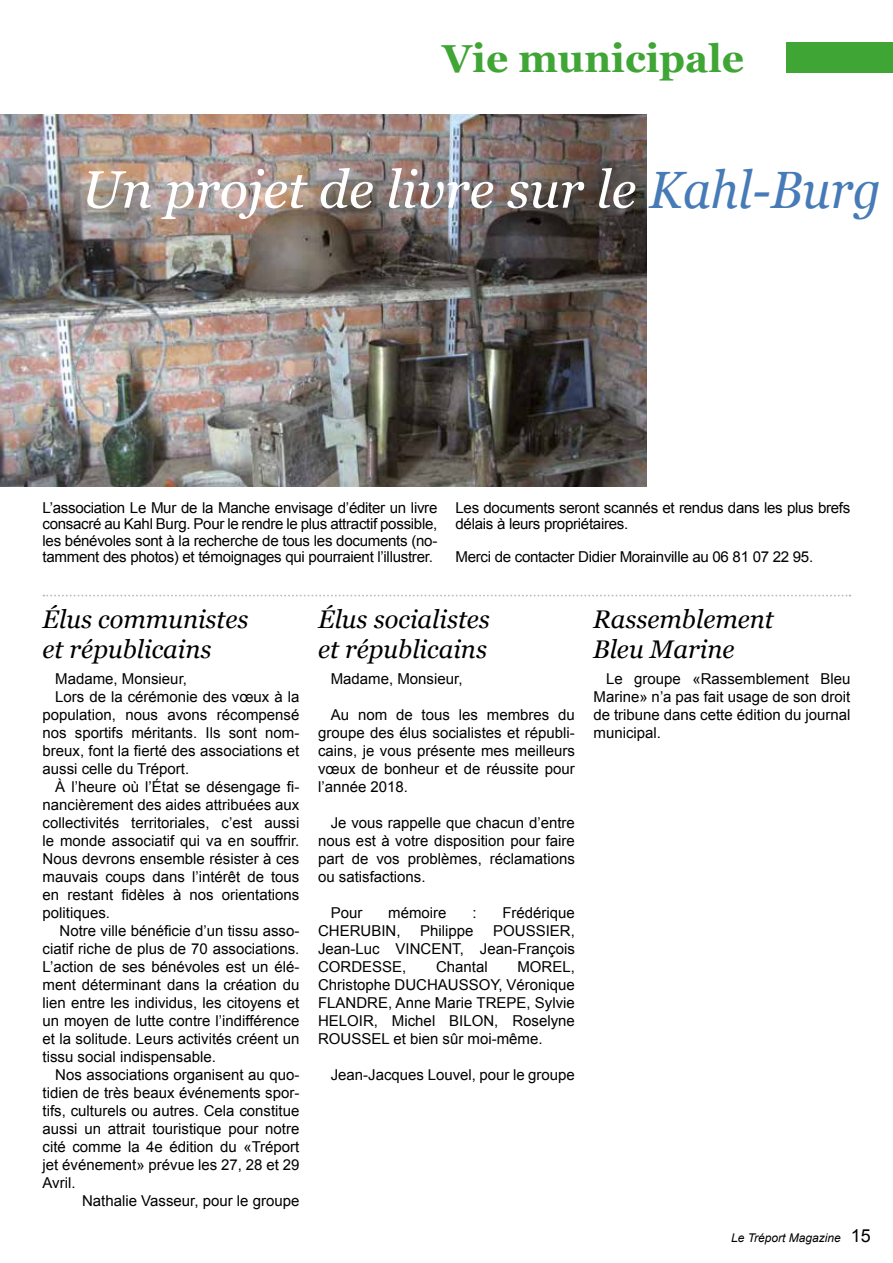
<style>
.page{position:relative;width:893px;height:1263px;background:#fff}
.page>*{position:absolute;margin:0;border:0;box-sizing:border-box;transform-origin:0 0}
.t1{font:italic 52.5px "Georgia";color:#fff}
.t2{font:700 39px "Georgia";color:#3fa535}
.t3{font:italic 25.5px/30.6px "Georgia";color:#000}
.t4{font:15px/18px "Arial";color:#000;text-align:justify}
.t5{font:15px/16.5px "Arial";letter-spacing:-.02em;color:#000}
.t6{font:italic 12px "Arial";color:#000}
.s1{color:#477bb7}
.s2{font-style:normal;font-size:18px}
</style>
<div class="page">
<div style="left:787px;top:43px;width:106px;height:30px;background:#3fa535"></div>
<img style="left:0;top:115px;width:646px;height:372px">
<svg style="left:43px;top:595px;width:807px;height:1px"></svg>
<h2 class="t2" style="left:443px;top:29px;width:303px">Vie municipale</h2>
<h1 class="t1" style="left:82px;top:151px;width:801px">Un projet de livre sur le <span class="s1">Kahl-Burg</span></h1>
<p class="t4" style="left:43px;top:499px;width:396px;line-height:16.5px">L’association Le Mur de la Manche envisage d’éditer un livre consacré au Kahl Burg. Pour le rendre le plus attractif possible, les bénévoles sont à la recherche de tous les documents (no&shy;tamment des photos) et témoignages qui pourraient l’illustrer.</p>
<p class="t5" style="left:455px;top:499px;width:396px">Les documents seront scannés et rendus dans les plus brefs délais à leurs propriétaires.</p>
<p class="t5" style="left:455px;top:549px;width:359px">Merci de contacter Didier Morainville au 06 81 07 22 95.</p>
<h3 class="t3" style="left:43px;top:603px;width:207px">Élus communistes et républicains</h3>
<h3 class="t3" style="left:318px;top:603px;width:173px">Élus socialistes et républicains</h3>
<h3 class="t3" style="left:593px;top:603px;width:182px">Rassemblement<br>Bleu Marine</h3>
<p class="t4" style="left:331px;top:669px;width:133px">Madame, Monsieur,</p>
<p class="t4" style="left:318px;top:705px;width:258px;text-indent:13px">Au nom de tous les membres du groupe des élus socialistes et républi&shy;cains, je vous présente mes meilleurs vœux de bonheur et de réussite pour l’année 2018.</p>
<p class="t4" style="left:318px;top:813px;width:258px;text-indent:13px">Je vous rappelle que chacun d’entre nous est à votre disposition pour faire part de vos problèmes, réclamations ou satisfactions.</p>
<p class="t4" style="left:331px;top:903px;width:33px">Pour</p>
<p class="t4" style="left:388px;top:903px;width:60px">mémoire</p>
<p class="t4" style="left:472px;top:903px;width:6px">:</p>
<p class="t4" style="left:502px;top:903px;width:74px">Frédérique</p>
<p class="t4" style="left:318px;top:921px;width:84px">CHERUBIN,</p>
<p class="t4" style="left:420px;top:921px;width:55px">Philippe</p>
<p class="t4" style="left:55px;top:669px;width:133px">Madame, Monsieur,</p>
<p class="t4" style="left:55px;top:687px;width:246px">Lors de la cérémonie des vœux à la</p>
<p class="t4" style="left:43px;top:705px;width:258px">population, nous avons récompensé</p>
<p class="t4" style="left:43px;top:723px;width:258px">nos sportifs méritants. Ils sont nom-</p>
<p class="t4" style="left:43px;top:741px;width:258px">breux, font la fierté des associations et</p>
<p class="t4" style="left:43px;top:759px;width:148px">aussi celle du Tréport.</p>
<p class="t4" style="left:55px;top:777px;width:246px">À l’heure où l’État se désengage fi-</p>
<p class="t4" style="left:43px;top:795px;width:258px">nancièrement des aides attribuées aux</p>
<p class="t4" style="left:43px;top:813px;width:258px">collectivités territoriales, c’est aussi</p>
<p class="t4" style="left:43px;top:831px;width:258px">le monde associatif qui va en souffrir.</p>
<p class="t4" style="left:43px;top:849px;width:258px">Nous devrons ensemble résister à ces</p>
<p class="t4" style="left:43px;top:867px;width:258px">mauvais coups dans l’intérêt de tous</p>
<p class="t4" style="left:43px;top:885px;width:258px">en restant fidèles à nos orientations</p>
<p class="t4" style="left:43px;top:903px;width:69px">politiques.</p>
<p class="t4" style="left:60px;top:921px;width:241px">Notre ville bénéficie d’un tissu asso-</p>
<p class="t4" style="left:43px;top:939px;width:258px">ciatif riche de plus de 70 associations.</p>
<p class="t4" style="left:43px;top:957px;width:258px">L’action de ses bénévoles est un élé-</p>
<p class="t4" style="left:43px;top:975px;width:258px">ment déterminant dans la création du</p>
<p class="t4" style="left:43px;top:993px;width:258px">lien entre les individus, les citoyens et</p>
<p class="t4" style="left:43px;top:1011px;width:258px">un moyen de lutte contre l’indifférence</p>
<p class="t4" style="left:43px;top:1029px;width:258px">et la solitude. Leurs activités créent un</p>
<p class="t4" style="left:43px;top:1047px;width:175px">tissu social indispensable.</p>
<p class="t4" style="left:55px;top:1065px;width:246px">Nos associations organisent au quo-</p>
<p class="t4" style="left:43px;top:1083px;width:258px">tidien de très beaux événements spor-</p>
<p class="t4" style="left:43px;top:1101px;width:258px">tifs, culturels ou autres. Cela constitue</p>
<p class="t4" style="left:43px;top:1119px;width:258px">aussi un attrait touristique pour notre</p>
<p class="t4" style="left:43px;top:1137px;width:258px">cité comme la 4e édition du «Tréport</p>
<p class="t4" style="left:43px;top:1155px;width:258px">jet événement» prévue les 27, 28 et 29</p>
<p class="t4" style="left:43px;top:1173px;width:35px">Avril.</p>
<p class="t4" style="left:82px;top:1191px;width:219px">Nathalie Vasseur, pour le groupe</p>
<p class="t4" style="left:593px;top:669px;width:258px;text-indent:13px">Le groupe «Rassemblement Bleu Marine» n’a pas fait usage de son droit de tribune dans cette édition du journal municipal.</p>
<p class="t4" style="left:318px;top:921px;width:258px;text-indent:175px">POUSSIER, Jean-Luc VINCENT, Jean-François CORDESSE,</p>
<p class="t4" style="left:318px;top:957px;width:258px;text-indent:199px">MOREL, Christophe DUCHAUSSOY, Véronique FLANDRE, Anne Marie TREPE, Sylvie HELOIR, Michel BILON, Roselyne ROUSSEL et bien sûr moi-même.</p>
<p class="t4" style="left:331px;top:1065px;width:246px">Jean-Jacques Louvel, pour le groupe</p>
<p class="t4" style="left:436px;top:957px;width:53px">Chantal</p>
<p class="t6" style="left:731px;top:1230px;width:141px">Le Tréport Magazine <span class="s2">15</span></p>
</div>
